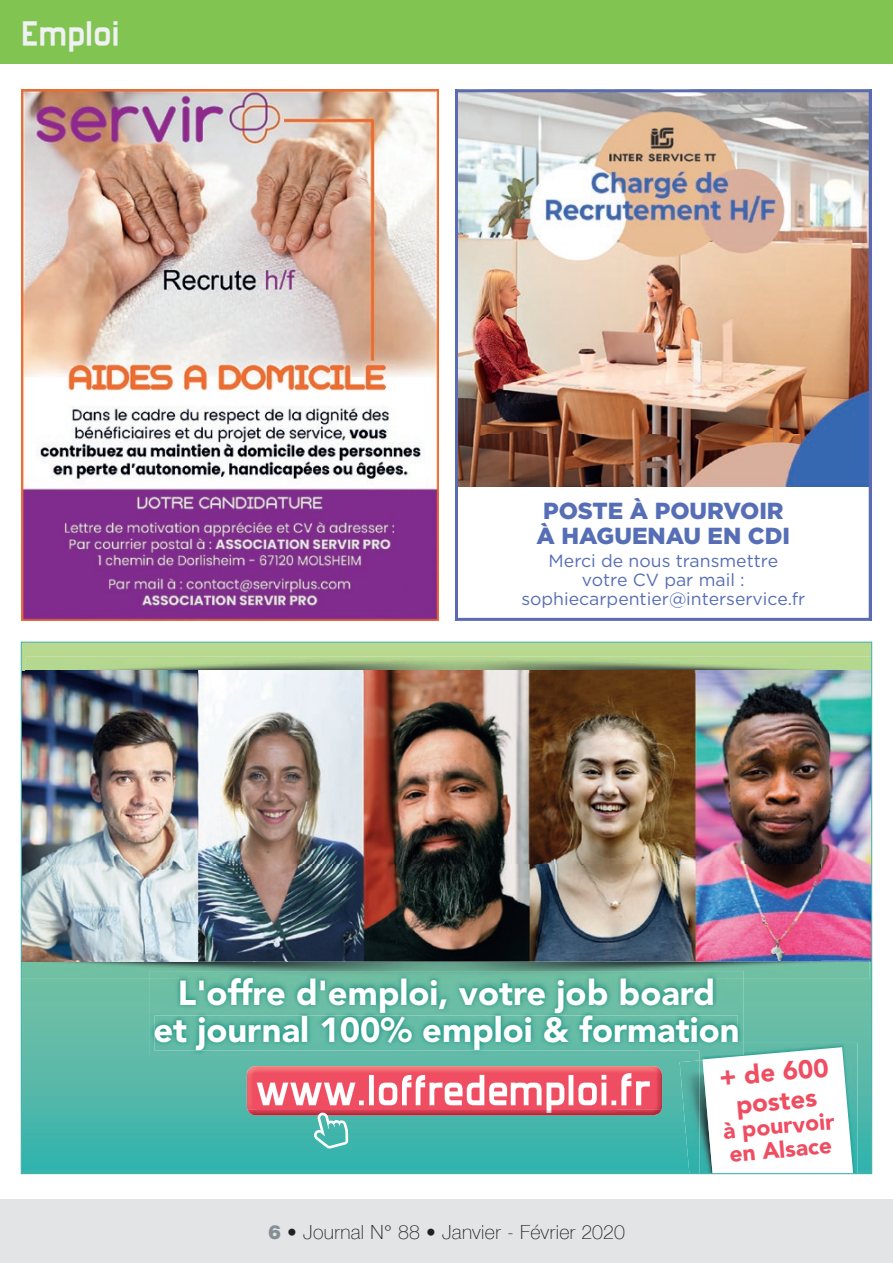
<style>
.page{position:relative;width:893px;height:1263px;background:#fff}
.page>*{position:absolute;margin:0;border:0;box-sizing:border-box;transform-origin:0 0}
.t1{font:700 39px "Forgotten Futurist";color:#eff1f2}
.t2{font:900 34.5px/37.5px "Avenir LT Std";color:#fff;text-align:center}
.t3{font:900 25.8px/28.8px "Avenir LT Std";color:#ef4d61;text-align:center}
.t4{font:900 23.25px/24.8px "Gotham";color:#566eb5}
.t5{font:900 22.8px/23.9px "Avenir LT Std";color:#ef4d61}
.t6{font:100 19.5px "Helvetica Neue LT Com";letter-spacing:.02em;color:#231f20}
.t7{font:17.7px/19px "Gotham";color:#566eb5;text-align:center}
.s1{font-weight:900;color:#868f94}
</style>
<div class="page">
<div style="left:0;top:1199px;width:893px;height:64px;background:#e2e4e6"></div>
<div style="left:0;top:0;width:893px;height:64px;background:#82c451"></div>
<svg style="left:23px;top:644px;width:847px;height:528px;background:#5cbba6"></svg>
<img style="left:247px;top:1066px;width:415px;height:49px">
<img style="left:257px;top:1109px;width:359px;height:4px">
<img style="left:257px;top:1075px;width:359px;height:34px">
<img style="left:621px;top:1073px;width:29px;height:32px">
<img style="left:149px;top:978px;width:595px;height:77px">
<img style="left:181px;top:979px;width:534px;height:34px">
<img style="left:155px;top:1015px;width:583px;height:35px">
<svg style="left:313px;top:1112px;width:35px;height:37px"></svg>
<img style="left:23px;top:961px;width:847px;height:17px">
<img style="left:181px;top:978px;width:534px;height:1px">
<img style="left:25px;top:657px;width:845px;height:14px">
<img style="left:23px;top:671px;width:847px;height:290px">
<img style="left:680px;top:1060px;width:20px;height:112px">
<img style="left:700px;top:1043px;width:157px;height:129px">
<img style="left:700px;top:1043px;width:44px;height:12px">
<img style="left:700px;top:1043px;width:38px;height:7px">
<svg style="left:702px;top:1047px;width:151px;height:125px"></svg>
<img style="left:459px;top:93px;width:409px;height:394px">
<div style="left:455px;top:89px;width:417px;height:532px;border:3px solid #5a6bb1"></div>
<img style="left:21px;top:89px;width:417px;height:532px">
<h1 class="t1" style="left:21px;top:16px;width:100px">Emploi</h1>
<h3 class="t4" style="left:537px;top:498px;width:255px">POSTE À POURVOIR<br>À HAGUENAU EN CDI</h3>
<p class="t7" style="left:521px;top:551px;width:286px">Merci de nous transmettre<br>votre CV par mail : sophiecarpentier@interservice.fr</p>
<h2 class="t2" style="left:153px;top:974px;width:588px">L'offre d'emploi, votre job board<br>et journal 100% emploi &amp; formation</h2>
<h3 class="t3" style="left:718px;top:1063px;width:111px;rotate:-5deg">+ de 600 postes</h3>
<p class="t5" style="left:722px;top:1119px;width:113px;rotate:-5deg">à pourvoir en Alsace</p>
<p class="t6" style="left:268px;top:1220px;width:358px"><span class="s1">6</span> • Journal N° 88 • Janvier - Février 2020</p>
</div>
